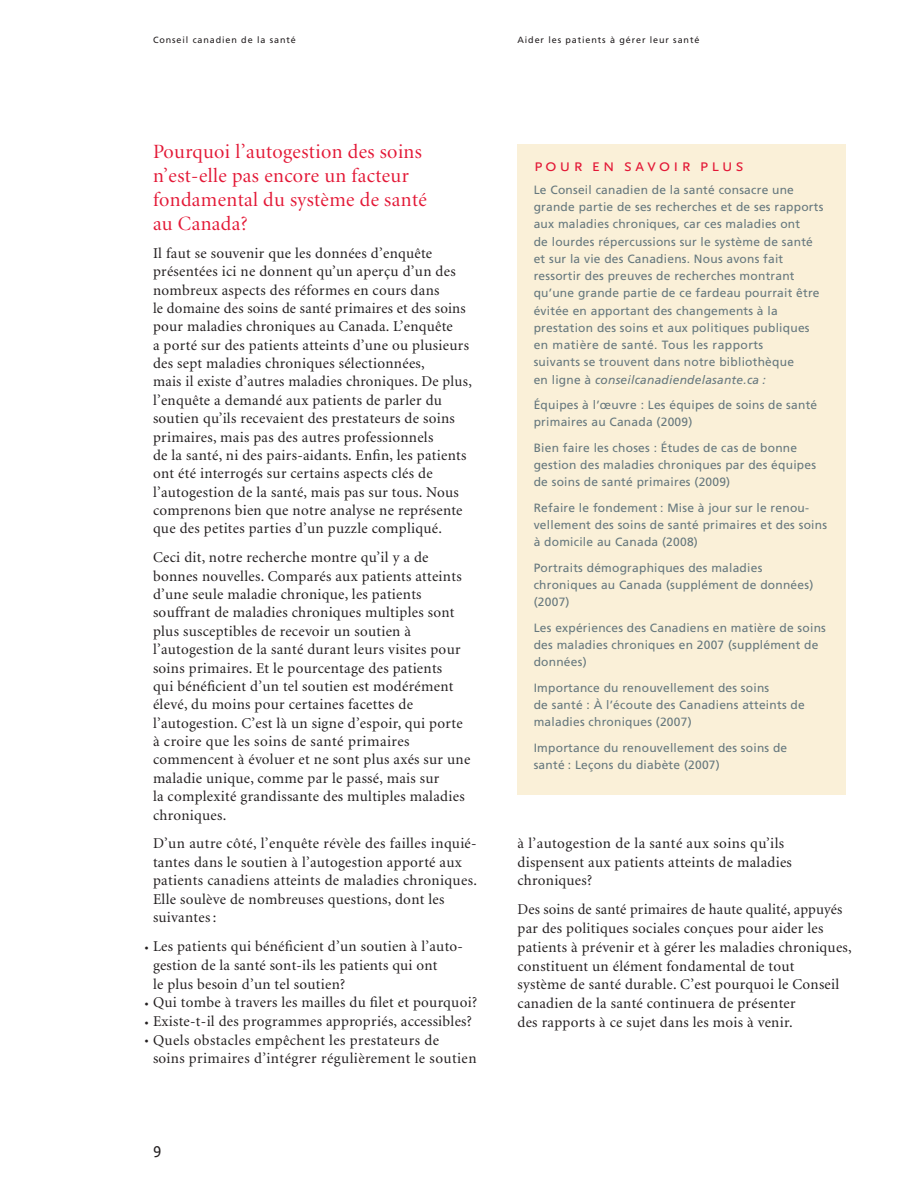
<style>
.page{position:relative;width:918px;height:1188px;background:#fff}
.page>*{position:absolute;margin:0;border:0;box-sizing:border-box;transform-origin:0 0}
.t1{font:20.25px/24px "Minion Display";letter-spacing:.02em;color:#e31836}
.t2{font:18px "Scala Sans Caps";letter-spacing:.15em;color:#e31836}
.t3{font:16.5px "Scala Sans Caps";color:#231f20}
.t4{font:15px/18.3px "Minion";letter-spacing:.02em;color:#231f20}
.t5{font:12px/17.2px "Frutiger";letter-spacing:.02em;color:#66787e}
.t6{font:9px "Frutiger";letter-spacing:.1em;color:#231f20}
.s1{font-style:italic}
</style>
<div class="page">
<div style="left:518px;top:144px;width:328px;height:651px;background:#faf0d8"></div>
<p class="t6" style="left:153px;top:36px;width:144px">Conseil canadien de la santé</p>
<p class="t6" style="left:518px;top:36px;width:183px">Aider les patients à gérer leur santé</p>
<h1 class="t1" style="left:153px;top:142px;width:275px">Pourquoi l’autogestion des soins n’est-elle pas encore un facteur fondamental du système de santé au Canada?</h1>
<p class="t4" style="left:153px;top:245px;width:320px">Il faut se souvenir que les données d’enquête présentées ici ne donnent qu’un aperçu d’un des nombreux aspects des réformes en cours dans<br>le domaine des soins de santé primaires et des soins pour maladies chroniques au Canada. L’enquête<br>a porté sur des patients atteints d’une ou plusieurs des sept maladies chroniques sélectionnées,<br>mais il existe d’autres maladies chroniques. De plus, l’enquête a demandé aux patients de parler du soutien qu’ils recevaient des prestateurs de soins primaires, mais pas des autres professionnels<br>de la santé, ni des pairs-aidants. Enfin, les patients ont été interrogés sur certains aspects clés de l’autogestion de la santé, mais pas sur tous. Nous comprenons bien que notre analyse ne représente que des petites parties d’un puzzle compliqué.</p>
<p class="t4" style="left:153px;top:549px;width:319px">Ceci dit, notre recherche montre qu’il y a de bonnes nouvelles. Comparés aux patients atteints d’une seule maladie chronique, les patients souffrant de maladies chroniques multiples sont plus suscep tibles de recevoir un soutien à l’autogestion de la santé durant leurs visites pour soins primaires. Et le pourcentage des patients<br>qui bénéficient d’un tel soutien est modérément élevé, du moins pour certaines facettes de l’autogestion. C’est là un signe d’espoir, qui porte à croire que les soins de santé primaires commencent à évoluer et ne sont plus axés sur une maladie unique, comme par le passé, mais sur<br>la complexité grandissante des multiples maladies chroniques.</p>
<p class="t4" style="left:153px;top:836px;width:326px">D’un autre côté, l’enquête révèle des failles in quié - tantes dans le soutien à l’autogestion apporté aux patients canadiens atteints de maladies chroniques.<br>Elle soulève de nombreuses questions, dont les suivantes :</p>
<p class="t4" style="left:153px;top:938px;width:312px;line-height:18.8px;text-indent:-9px"><sub>•</sub> Les patients qui bénéficient d’un soutien à l’auto - gestion de la santé sont-ils les patients qui ont<br>le plus besoin d’un tel soutien?</p>
<p class="t4" style="left:144px;top:995px;width:335px"><sub>•</sub> Qui tombe à travers les mailles du filet et pourquoi?</p>
<p class="t4" style="left:144px;top:1013px;width:330px"><sub>•</sub> Existe-t-il des programmes appropriés, accessibles?</p>
<p class="t4" style="left:153px;top:1032px;width:325px;text-indent:-9px"><sub>•</sub> Quels obstacles empêchent les prestateurs de<br>soins primaires d’intégrer régulièrement le soutien</p>
<p class="t3" style="left:153px;top:1141px;width:10px">9</p>
<p class="t2" style="left:534px;top:154px;width:212px">pour en savoir plus</p>
<p class="t5" style="left:534px;top:182px;width:291px">Le Conseil canadien de la santé consacre une grande partie de ses recherches et de ses rapports aux maladies chroniques, car ces maladies ont<br>de lourdes répercussions sur le système de santé et sur la vie des Canadiens. Nous avons fait ressortir des preuves de recherches montrant qu’une grande partie de ce fardeau pourrait être évitée en apportant des changements à la prestation des soins et aux politiques publiques en matière de santé. Tous les rapports<br>suivants se trouvent dans notre bibliothèque<br>en ligne à <span class="s1">conseilcanadiendelasante.ca :</span></p>
<p class="t5" style="left:534px;top:397px;width:285px">Équipes à l’œuvre : Les équipes de soins de santé primaires au Canada (2009)</p>
<p class="t5" style="left:534px;top:440px;width:284px">Bien faire les choses : Études de cas de bonne gestion des maladies chroniques par des équipes de soins de santé primaires (2009)</p>
<p class="t5" style="left:534px;top:500px;width:295px">Refaire le fondement : Mise à jour sur le renou&shy;vellement des soins de santé primaires et des soins à domicile au Canada (2008)</p>
<p class="t5" style="left:534px;top:560px;width:281px">Portraits démographiques des maladies chroniques au Canada (supplément de données) (2007)</p>
<p class="t5" style="left:534px;top:620px;width:294px">Les expériences des Canadiens en matière de soins des maladies chroniques en 2007 (supplément de données)</p>
<p class="t5" style="left:534px;top:680px;width:273px">Importance du renouvellement des soins<br>de santé : À l’écoute des Canadiens atteints de maladies chroniques (2007)</p>
<p class="t5" style="left:534px;top:740px;width:255px">Importance du renouvellement des soins de santé : Leçons du diabète (2007)</p>
<p class="t4" style="left:518px;top:836px;width:276px">à l’autogestion de la santé aux soins qu’ils dispensent aux patients atteints de maladies chroniques?</p>
<p class="t4" style="left:518px;top:901px;width:336px;line-height:18.8px">Des soins de santé primaires de haute qualité, appuyés par des politiques sociales conçues pour aider les patients à prévenir et à gérer les maladies chroniques, constituent un élément fondamental de tout<br>système de santé durable. C’est pourquoi le Conseil canadien de la santé continuera de présenter<br>des rapports à ce sujet dans les mois à venir.</p>
</div>
